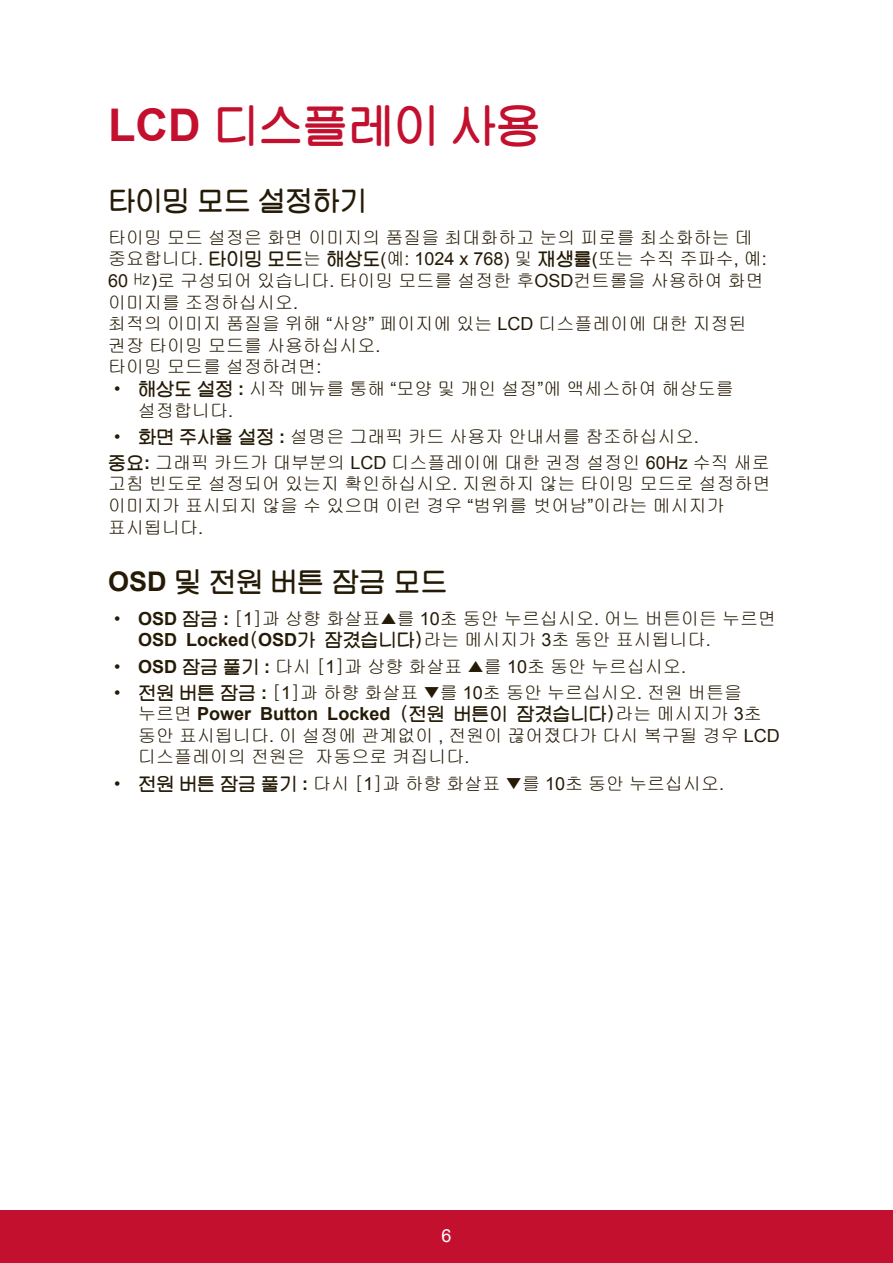
<style>
.page{position:relative;width:893px;height:1263px;background:#fff}
.page>*{position:absolute;margin:0;border:0;box-sizing:border-box;transform-origin:0 0}
.t1{font:45px "Tae Gulim";color:#c3102f}
.t2{font:27px "Tae Gulim";color:#251a05}
.t3{font:18px/21.6px "Gulim";color:#251a05}
.t4{font:700 18px "Arial";color:#251a05}
.t5{font:18px "Arial";color:#fff}
.s1{font-family:"Arial";font-weight:700}
.s2{font-family:"Arial"}
.s3{font-family:"Tae Gulim"}
.s4{font-family:"Gulim";font-weight:400}
.s5{font-family:"Tae Gulim";font-weight:400}
.s6{font-weight:400}
</style>
<div class="page">
<div style="left:0;top:1210px;width:892px;height:53px;background:#c3102f"></div>
<h1 class="t1" style="left:108px;top:101px;width:434px"><span class="s1">LCD</span> 디스플레이 사용</h1>
<h2 class="t2" style="left:108px;top:186px;width:260px">타이밍 모드 설정하기</h2>
<p class="t3" style="left:108px;top:226px;width:660px">타이밍 모드 설정은 화면 이미지의 품질을 최대화하고 눈의 피로를 최소화하는 데 중요합니다<span class="s2">.</span> <span class="s3">타이밍 모드</span>는 <span class="s3">해상도</span><span class="s2">(</span>예<span class="s2">: 1024 x 768)</span> 및 <span class="s3">재생률</span><span class="s2">(</span>또는 수직 주파수<span class="s2">,</span> 예<span class="s2">:<br>60</span> ㎐<span class="s2">)</span>로 구성되어 있습니다<span class="s2">.</span> 타이밍 모드를 설정한 후<span class="s2">OSD</span>컨트롤을 사용하여 화면 이미지를 조정하십시오<span class="s2">.<br></span>최적의 이미지 품질을 위해 <span class="s2">“</span>사양<span class="s2">”</span> 페이지에 있는 <span class="s2">LCD</span> 디스플레이에 대한 지정된 권장 타이밍 모드를 사용하십시오<span class="s2">.<br></span>타이밍 모드를 설정하려면<span class="s2">:</span></p>
<p class="t3" style="left:138px;top:378px;width:597px;text-indent:-24px"><span class="s2">•</span> <span class="s3">해상도 설정</span> <span class="s1">:</span> 시작 메뉴를 통해 <span class="s2">“</span>모양 및 개인 설정<span class="s2">”</span>에 액세스하여 해상도를 설정합니다<span class="s2">.</span></p>
<p class="t3" style="left:108px;top:423px;width:663px;line-height:26.1px;text-indent:6px"><span class="s2">•</span> <span class="s3">화면 주사율 설정</span> <span class="s1">:</span> 설명은 그래픽 카드 사용자 안내서를 참조하십시오<span class="s2">.<br></span><span class="s3">중요</span><span class="s1">:</span> 그래픽 카드가 대부분의 <span class="s2">LCD</span> 디스플레이에 대한 권정 설정인 <span class="s2">60Hz</span> 수직 새로</p>
<p class="t3" style="left:108px;top:473px;width:664px">고침 빈도로 설정되어 있는지 확인하십시오<span class="s2">.</span> 지원하지 않는 타이밍 모드로 설정하면 이미지가 표시되지 않을 수 있으며 이런 경우 <span class="s2">“</span>범위를 벗어남<span class="s2">”</span>이라는 메시지가 표시됩니다<span class="s2">.</span></p>
<h2 class="t2" style="left:108px;top:567px;width:341px"><span class="s1">OSD</span> 및 전원 버튼 잠금 모드</h2>
<p class="t3" style="left:138px;top:607px;width:639px;text-indent:-24px"><span class="s2">•</span> <span class="s1">OSD</span> <span class="s3">잠금</span> <span class="s1">:</span> [<span class="s2">1</span>]과 상향 화살표▲를 <span class="s2">10</span>초 동안 누르십시오<span class="s2">.</span> 어느 버튼이든 누르면<br><span class="s1">OSD Locked</span><span class="s3">(</span><span class="s1">OSD</span><span class="s3">가 잠겼습니다)</span>라는 메시지가 <span class="s2">3</span>초 동안 표시됩니다<span class="s2">.</span></p>
<p class="t3" style="left:114px;top:655px;width:573px"><span class="s2">•</span> <span class="s1">OSD</span> <span class="s3">잠금 풀기</span> <span class="s1">:</span> 다시 [<span class="s2">1</span>]과 상향 화살표 ▲를 <span class="s2">10</span>초 동안 누르십시오<span class="s2">.</span></p>
<p class="t3" style="left:114px;top:681px;width:629px"><span class="s2">•</span> <span class="s3">전원 버튼 잠금</span> <span class="s1">:</span> [<span class="s2">1</span>]과 하향 화살표 ▼를 <span class="s2">10</span>초 동안 누르십시오<span class="s2">.</span> 전원 버튼을</p>
<p class="t4" style="left:138px;top:702px;width:625px"><span class="s4">누르면</span> Power Button Locked <span class="s5">(전원 버튼이 잠겼습니다)</span><span class="s4">라는 메시지가</span> <span class="s6">3</span><span class="s4">초</span></p>
<p class="t3" style="left:138px;top:724px;width:643px">동안 표시됩니다<span class="s2">.</span> 이 설정에 관계없이 <span class="s2">,</span> 전원이 끊어졌다가 다시 복구될 경우 <span class="s2">LCD </span>디스플레이의 전원은 자동으로 켜집니다<span class="s2">.</span></p>
<p class="t3" style="left:114px;top:772px;width:611px"><span class="s2">•</span> <span class="s3">전원 버튼 잠금 풀기</span> <span class="s1">:</span> 다시 [<span class="s2">1</span>]과 하향 화살표 ▼를 <span class="s2">10</span>초 동안 누르십시오<span class="s2">.</span></p>
<p class="t5" style="left:441px;top:1223px;width:12px">6</p>
</div>
